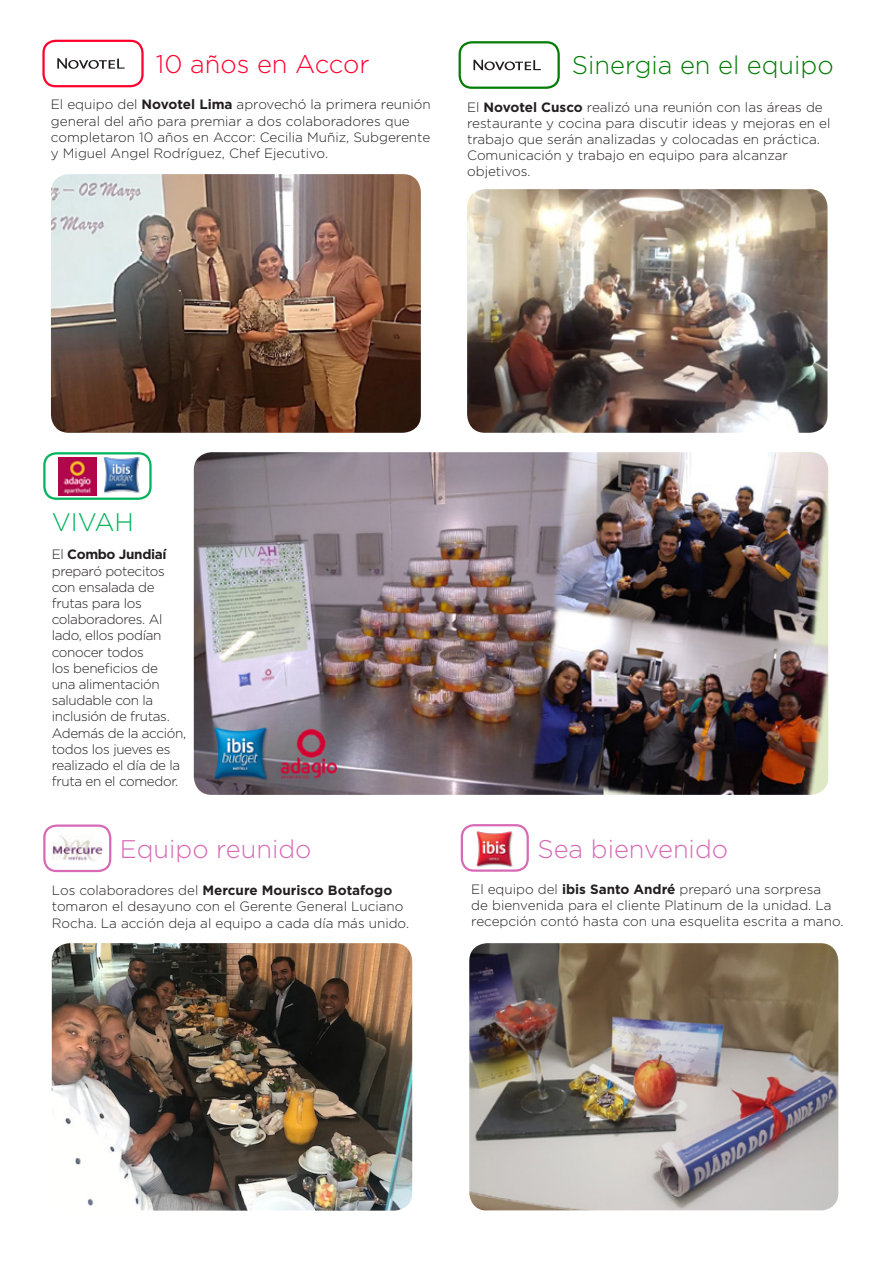
<style>
.page{position:relative;width:893px;height:1263px;background:#fff}
.page>*{position:absolute;margin:0;border:0;box-sizing:border-box;transform-origin:0 0}
.t1{font:300 25.5px "Gotham";color:#d869b5}
.t2{font:300 25.5px "Gotham";color:#007c04}
.t3{font:300 25.5px "Gotham";color:#ff002e}
.t4{font:300 25.5px "Gotham";color:#00b35c}
.t5{font:300 13.5px/16.2px "Gotham";color:#231f20}
.t6{font:300 13.5px/16.2px "Gotham";letter-spacing:-.025em;color:#231f20}
.s1{font-weight:700}
</style>
<div class="page">
<img style="left:51px;top:174px;width:370px;height:259px">
<div style="left:43px;top:824px;width:68px;height:48px;border:2px solid #d869b5;border-radius:12px"></div>
<div style="left:461px;top:824px;width:68px;height:48px;border:2px solid #d869b5;border-radius:12px"></div>
<img style="left:52px;top:835px;width:51px;height:27px">
<img style="left:469px;top:943px;width:369px;height:267px">
<div style="left:43px;top:452px;width:109px;height:48px;border:2px solid #00b35c;border-radius:12px"></div>
<img style="left:194px;top:452px;width:634px;height:343px">
<div style="left:459px;top:41px;width:101px;height:48px;border:2px solid #007c04;border-radius:12px"></div>
<svg style="left:473px;top:60px;width:68px;height:10px"></svg>
<img style="left:467px;top:189px;width:360px;height:244px">
<img style="left:52px;top:943px;width:360px;height:267px">
<div style="left:42px;top:40px;width:102px;height:47px;border:2px solid #ff002e;border-radius:12px"></div>
<svg style="left:57px;top:58px;width:68px;height:11px"></svg>
<img style="left:103px;top:457px;width:37px;height:36px">
<img style="left:58px;top:458px;width:38px;height:37px">
<img style="left:476px;top:831px;width:37px;height:36px">
<h1 class="t3" style="left:156px;top:47px;width:215px">10 años en Accor</h1>
<p class="t5" style="left:51px;top:96px;width:381px">El equipo del <span class="s1">Novotel Lima</span> aprovechó la primera reunión general del año para premiar a dos colaboradores que completaron 10 años en Accor: Cecilia Muñiz, Subgerente y Miguel Angel Rodríguez, Chef Ejecutivo.</p>
<h1 class="t2" style="left:572px;top:49px;width:263px">Sinergia en el equipo</h1>
<p class="t5" style="left:467px;top:98px;width:365px">El <span class="s1">Novotel Cusco</span> realizó una reunión con las áreas de restaurante y cocina para discutir ideas y mejoras en el trabajo que serán analizadas y colocadas en práctica.<br>Comunicación y trabajo en equipo para alcanzar objetivos.</p>
<h1 class="t4" style="left:52px;top:506px;width:84px">VIVAH</h1>
<p class="t6" style="left:52px;top:546px;width:136px">El <span class="s1">Combo Jundiaí </span>preparó potecitos con ensalada de frutas para los colaboradores. Al lado, ellos podían conocer todos<br>los beneficios de<br>una alimentación saludable con la inclusión de frutas.<br>Además de la acción, todos los jueves es realizado el día de la fruta en el comedor.</p>
<h1 class="t1" style="left:120px;top:833px;width:193px">Equipo reunido</h1>
<h1 class="t1" style="left:537px;top:832px;width:192px">Sea bienvenido</h1>
<p class="t5" style="left:471px;top:881px;width:374px">El equipo del <span class="s1">ibis Santo André</span> preparó una sorpresa<br>de bienvenida para el cliente Platinum de la unidad. La recepción contó hasta con una esquelita escrita a mano.</p>
<p class="t5" style="left:52px;top:882px;width:359px">Los colaboradores del <span class="s1">Mercure Mourisco Botafogo </span>tomaron el desayuno con el Gerente General Luciano<br>Rocha. La acción deja al equipo a cada día más unido.</p>
</div>
